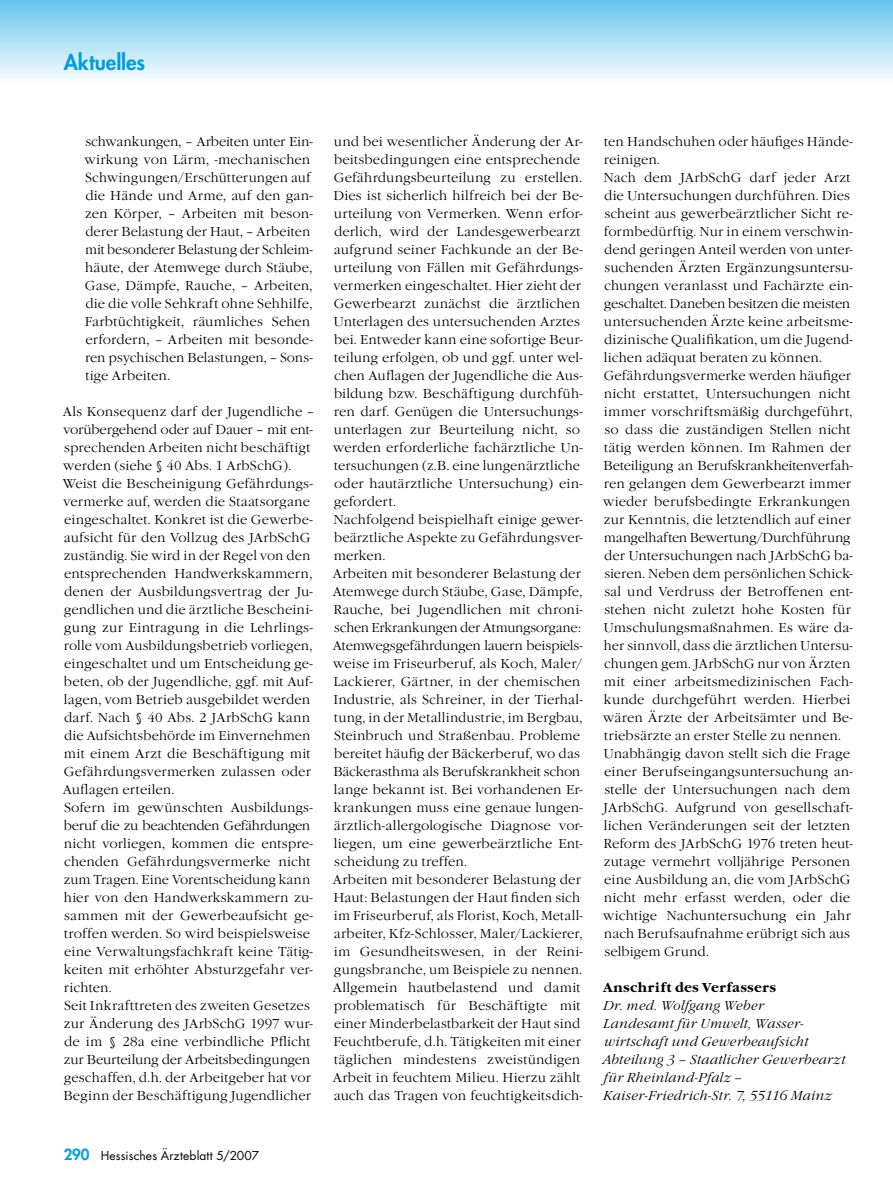
<style>
.page{position:relative;width:893px;height:1191px;background:#fff}
.page>*{position:absolute;margin:0;border:0;box-sizing:border-box;transform-origin:0 0}
.t1{font:800 21px "Futura";letter-spacing:-.005em;color:#009ee0}
.Fließtext{font:300 13.5px/18px "Garamond Itc T";letter-spacing:.005em;color:#000}
.Fließtext-2{font:italic 300 13.5px/18px "Garamond Itc T";letter-spacing:.015em;color:#000}
.Fließtext-3{font:700 13.5px "Garamond Itc T";letter-spacing:.02em;color:#000}
.t2{font:12px "Futura";letter-spacing:.015em;color:#000}
.s1{font-weight:800;font-size:15px;color:#009ee0}
</style>
<div class="page">
<div style="left:0;top:0;width:893px;height:83px;background:linear-gradient(to bottom,#64c4ec,#fcfeff)"></div>
<p class="t1" style="left:64px;top:48px;width:83px">Aktuelles</p>
<p class="Fließtext" style="left:85px;top:132px;width:230px">schwankungen, – Arbeiten unter Ein-- wirkung von Lärm, -mechanischen Schwingungen/Erschütterungen auf die Hände und Arme, auf den gan&shy;zen Körper, – Arbeiten mit beson&shy;derer Belastung der Haut, – Arbeiten mit besonderer Belastung der Schleim&shy;häute, der Atemwege durch Stäube, Gase, Dämpfe, Rauche, – Arbeiten, die die volle Sehkraft ohne Sehhilfe, Farbtüchtigkeit, räumliches Sehen erfordern, – Arbeiten mit besonde&shy;ren psychischen Belastungen, – Sons&shy;tige Arbeiten.</p>
<p class="Fließtext" style="left:63px;top:402px;width:253px">Als Konsequenz darf der Jugendliche – vorübergehend oder auf Dauer – mit ent&shy;sprechenden Arbeiten nicht beschäftigt werden (siehe § 40 Abs. 1 ArbSchG).</p>
<p class="Fließtext" style="left:63px;top:474px;width:252px">Weist die Bescheinigung Gefährdungs&shy;vermerke auf, werden die Staatsorgane eingeschaltet. Konkret ist die Gewer-be&shy;aufsicht für den Vollzug des JArbSchG zuständig. Sie wird in der Regel von den entsprechenden Handwerkskammern, denen der Ausbildungsvertrag der Ju-- gend-lichen und die ärztliche Beschei-ni&shy;gung zur Eintragung in die Lehrlings&shy;rolle vom Ausbildungsbetrieb vorliegen, eingeschaltet und um Entscheidung ge-- beten, ob der Jugendliche, ggf. mit Auf&shy;lagen, vom Betrieb ausgebildet werden darf. Nach § 40 Abs. 2 JArbSchG kann die Aufsichtsbehörde im Einvernehmen mit einem Arzt die Beschäftigung mit Gefährdungsvermerken zulassen oder Auflagen erteilen.</p>
<p class="Fließtext" style="left:64px;top:798px;width:251px">Sofern im gewünschten Ausbildungs&shy;beruf die zu beachtenden Gefährdungen nicht vorliegen, kommen die entspre&shy;chenden Gefährdungsvermerke nicht zum Tragen. Eine Vorentscheidung kann hier von den Handwerkskammern zu-- sam-men mit der Gewerbeaufsicht ge-- trof-fen werden. So wird beispielsweise eine Verwaltungsfachkraft keine Tätig&shy;keiten mit erhöhter Absturzgefahr ver&shy;richten.</p>
<p class="Fließtext" style="left:64px;top:996px;width:251px">Seit Inkrafttreten des zweiten Gesetzes zur Änderung des JArbSchG 1997 wur&shy;de im § 28a eine verbindliche Pflicht zur Beurteilung der Arbeitsbedingungen geschaffen, d.h. der Arbeitgeber hat vor Beginn der Beschäftigung Jugendlicher</p>
<p class="t2" style="left:64px;top:1147px;width:197px"><span class="s1">290</span> Hessisches Ärzteblatt 5/2007</p>
<p class="Fließtext" style="left:333px;top:132px;width:251px">und bei wesentlicher Änderung der Ar-- beitsbedingungen eine entsprechende Gefährdungsbeurteilung zu erstellen.<br>Dies ist sicherlich hilfreich bei der Be-- urteilung von Vermerken. Wenn erfor&shy;derlich, wird der Landesgewerbearzt aufgrund seiner Fachkunde an der Be-- urteilung von Fällen mit Gefährdungs&shy;vermerken eingeschaltet. Hier zieht der Gewerbearzt zunächst die ärztlichen Unterlagen des untersuchenden Arztes bei. Entweder kann eine sofortige Beur&shy;teilung erfolgen, ob und ggf. unter wel&shy;chen Auflagen der Jugendliche die Aus&shy;bildung bzw. Beschäftigung durchfüh&shy;ren darf. Genügen die Untersuchungs&shy;unterlagen zur Beurteilung nicht, so werden erforderliche fachärztliche Un-- ter-suchungen (z.B. eine lungenärztliche oder hautärztliche Untersuchung) ein&shy;gefordert.</p>
<p class="Fließtext" style="left:334px;top:510px;width:251px;text-align:justify">Nachfolgend beispielhaft einige gewer&shy;beärztliche Aspekte zu Gefähr-dungs-ver&shy;merken.</p>
<p class="Fließtext" style="left:333px;top:564px;width:252px">Arbeiten mit besonderer Belastung der Atemwege durch Stäube, Gase, Dämpfe, Rauche, bei Jugendlichen mit chroni&shy;schen Erkrankungen der Atmungsor-ga-ne:<br>Atemwegsgefährdungen lauern beispiels&shy;weise im Friseurberuf, als Koch, Maler/ Lackierer, Gärtner, in der chemischen Industrie, als Schreiner, in der Tier-hal&shy;tung, in der Metallindustrie, im Bergbau, Steinbruch und Straßenbau. Probleme bereitet häufig der Bäckerberuf, wo das Bäckerasthma als Berufskrankheit schon lange bekannt ist. Bei vorhandenen Er-- krankungen muss eine genaue lungen&shy;ärztlich-allergologische Diagnose vor&shy;liegen, um eine gewerbeärztliche Ent&shy;schei-dung zu treffen.</p>
<p class="Fließtext" style="left:333px;top:870px;width:252px">Arbeiten mit besonderer Belastung der Haut: Belastungen der Haut finden sich im Friseurberuf, als Florist, Koch, Metall&shy;arbeiter, Kfz-Schlosser, Maler/Lackierer, im Gesundheitswesen, in der Reini&shy;gungs-branche, um Beispiele zu nennen.<br>Allgemein hautbelastend und damit problematisch für Beschäftigte mit einer Minderbelastbarkeit der Haut sind Feuchtberufe, d.h. Tätigkeiten mit einer täglichen mindestens zweistündigen Arbeit in feuchtem Milieu. Hierzu zählt auch das Tragen von feuchtigkeitsdich-</p>
<p class="Fließtext" style="left:604px;top:132px;width:251px">ten Handschuhen oder häufiges Hände&shy;reinigen.</p>
<p class="Fließtext" style="left:604px;top:168px;width:251px">Nach dem JArbSchG darf jeder Arzt die Untersuchungen durchführen. Dies scheint aus gewerbeärztlicher Sicht re-- formbedürftig. Nur in einem verschwin&shy;dend geringen Anteil werden von unter&shy;suchenden Ärzten Ergänzungsunter-su&shy;chungen veranlasst und Fachärzte ein&shy;geschaltet. Daneben besitzen die meisten untersuchenden Ärzte keine arbeitsme&shy;dizinische Qualifikation, um die Ju---gend&shy;lichen adäquat beraten zu können.</p>
<p class="Fließtext" style="left:603px;top:366px;width:251px">Gefährdungsvermerke werden häufiger nicht erstattet, Untersuchungen nicht immer vorschriftsmäßig durchgeführt, so dass die zuständigen Stellen nicht tätig werden können. Im Rahmen der Beteiligung an Berufskrankheitenverfah&shy;ren gelangen dem Gewerbearzt immer wieder berufsbedingte Erkrankungen zur Kenntnis, die letztendlich auf einer mangelhaften Bewertung/Durchfüh-rung der Untersuchungen nach JArbSchG ba-- sieren. Neben dem persönlichen Schick&shy;sal und Verdruss der Betroffenen ent&shy;stehen nicht zuletzt hohe Kosten für Umschulungsmaßnahmen. Es wäre da-- her sinnvoll, dass die ärztlichen Untersu&shy;chungen gem. JArbSchG nur von Ärzten mit einer arbeitsmedizinischen Fach&shy;kunde durchgeführt werden. Hierbei wären Ärzte der Arbeitsämter und Be-- triebsärzte an erster Stelle zu nennen.</p>
<p class="Fließtext" style="left:603px;top:744px;width:251px">Unabhängig davon stellt sich die Frage einer Berufseingangsuntersuchung an-- stel-le der Untersuchungen nach dem JArbSchG. Aufgrund von gesellschaft&shy;lichen Veränderungen seit der letzten Reform des JArbSchG 1976 treten heut&shy;zutage vermehrt volljährige Personen eine Ausbildung an, die vom JArbSchG nicht mehr erfasst werden, oder die wichtige Nachuntersuchung ein Jahr nach Berufsaufnahme erübrigt sich aus selbigem Grund.</p>
<p class="Fließtext-3" style="left:603px;top:979px;width:175px">Anschrift des Verfassers</p>
<p class="Fließtext-2" style="left:603px;top:996px;width:162px">Dr. med. Wolfgang Weber</p>
<p class="Fließtext-2" style="left:603px;top:1014px;width:207px">Landesamt für Umwelt, Wasser&shy;wirtschaft und Gewerbeaufsicht</p>
<p class="Fließtext-2" style="left:602px;top:1050px;width:245px">Abteilung 3 – Staatlicher Gewerbearzt für Rheinland-Pfalz –</p>
<p class="Fließtext-2" style="left:603px;top:1086px;width:230px">Kaiser-Friedrich-Str. 7, 55116 Mainz</p>
</div>
